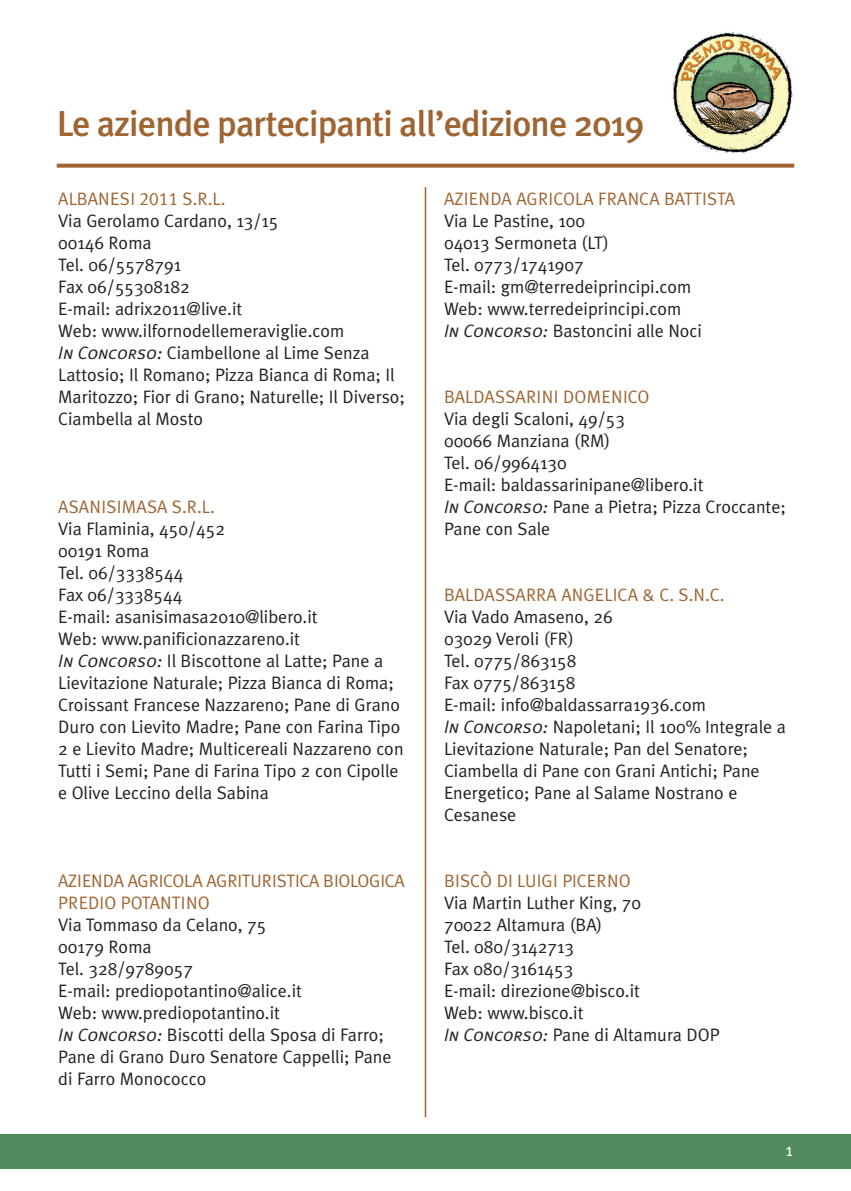
<style>
.page{position:relative;width:851px;height:1191px;background:#fff}
.page>*{position:absolute;margin:0;border:0;box-sizing:border-box;transform-origin:0 0}
.t1{font:500 36px "Meta Plus";letter-spacing:-.025em;color:#9e6431}
.t2{font:18px/22px "Meta Plus Normal";color:#231f20}
.t3{font:18px/22px "Meta Plus Normal";color:#9e6431}
.t4{font:18px "Meta Plus Normal";color:#fff}
.s1{color:#9e6431}
.s2{font-family:"Meta Plus Normal Caps";color:#9e6431}
.s3{font-family:"Meta Plus Normal Caps";font-style:italic}
</style>
<div class="page">
<div style="left:0;top:1134px;width:850px;height:34px;background:#528b5b"></div>
<svg style="left:57px;top:164px;width:737px;height:4px;background:#a67143"></svg>
<img style="left:672px;top:32px;width:121px;height:121px">
<hr style="left:424px;top:187px;width:2px;height:930px;background:#9e6431">
<h1 class="t1" style="left:57px;top:102px;width:589px">Le aziende partecipanti all’edizione 2019</h1>
<p class="t2" style="left:58px;top:187px;width:348px"><span class="s1">ALBANESI</span> <span class="s2">2011</span> <span class="s1">S.R.L.<br></span>Via Gerolamo Cardano, 13/15<br>00146 Roma<br>Tel. 06/5578791<br>Fax 06/55308182<br>E-mail: adrix2011@live.it<br>Web: www.ilfornodellemeraviglie.com<br><span class="s3">In Concorso:</span> Ciambellone al Lime Senza<br>Lattosio; Il Romano; Pizza Bianca di Roma; Il<br>Maritozzo; Fior di Grano; Naturelle; Il Diverso;<br>Ciambella al Mosto</p>
<p class="t3" style="left:58px;top:495px;width:158px">ASANISIMASA S.R.L.</p>
<p class="t2" style="left:58px;top:517px;width:347px">Via Flaminia, 450/452<br>00191 Roma<br>Tel. 06/3338544<br>Fax 06/3338544<br>E-mail: asanisimasa2010@libero.it<br>Web: www.panificionazzareno.it<br><span class="s3">In Concorso:</span> Il Biscottone al Latte; Pane a Lievitazione Naturale; Pizza Bianca di Roma; Croissant Francese Nazzareno; Pane di Grano Duro con Lievito Madre; Pane con Farina Tipo 2 e Lievito Madre; Multicereali Nazzareno con Tutti i Semi; Pane di Farina Tipo 2 con Cipolle e Olive Leccino della Sabina</p>
<p class="t3" style="left:58px;top:869px;width:348px">AZIENDA AGRICOLA AGRITURISTICA BIOLOGICA<br>PREDIO POTANTINO</p>
<p class="t2" style="left:58px;top:913px;width:335px">Via Tommaso da Celano, 75<br>00179 Roma<br>Tel. 328/9789057<br>E-mail: prediopotantino@alice.it<br>Web: www.prediopotantino.it<br><span class="s3">In Concorso:</span> Biscotti della Sposa di Farro;<br>Pane di Grano Duro Senatore Cappelli; Pane di Farro Monococco</p>
<p class="t3" style="left:444px;top:187px;width:292px">AZIENDA AGRICOLA FRANCA BATTISTA</p>
<p class="t2" style="left:444px;top:209px;width:259px">Via Le Pastine, 100<br>04013 Sermoneta (LT)<br>Tel. 0773/1741907<br>E-mail: gm@terredeiprincipi.com<br>Web: www.terredeiprincipi.com<br><span class="s3">In Concorso:</span> Bastoncini alle Noci</p>
<p class="t3" style="left:444px;top:385px;width:207px">BALDASSARINI DOMENICO</p>
<p class="t2" style="left:444px;top:407px;width:343px">Via degli Scaloni, 49/53<br>00066 Manziana (RM)<br>Tel. 06/9964130<br>E-mail: baldassarinipane@libero.it<br><span class="s3">In Concorso:</span> Pane a Pietra; Pizza Croccante;<br>Pane con Sale</p>
<p class="t3" style="left:444px;top:583px;width:282px">BALDASSARRA ANGELICA &amp; C. S.N.C.</p>
<p class="t2" style="left:444px;top:605px;width:343px">Via Vado Amaseno, 26<br>03029 Veroli (FR)<br>Tel. 0775/863158<br>Fax 0775/863158<br>E-mail: info@baldassarra1936.com<br><span class="s3">In Concorso:</span> Napoletani; Il 100% Integrale a<br>Lievitazione Naturale; Pan del Senatore;<br>Ciambella di Pane con Grani Antichi; Pane<br>Energetico; Pane al Salame Nostrano e<br>Cesanese</p>
<p class="t3" style="left:444px;top:869px;width:188px">BISCÒ DI LUIGI PICERNO</p>
<p class="t2" style="left:444px;top:891px;width:277px">Via Martin Luther King, 70<br>70022 Altamura (BA)<br>Tel. 080/3142713<br>Fax 080/3161453<br>E-mail: direzione@bisco.it<br>Web: www.bisco.it<br><span class="s3">In Concorso:</span> Pane di Altamura DOP</p>
<p class="t4" style="left:785px;top:1139px;width:9px">1</p>
</div>
